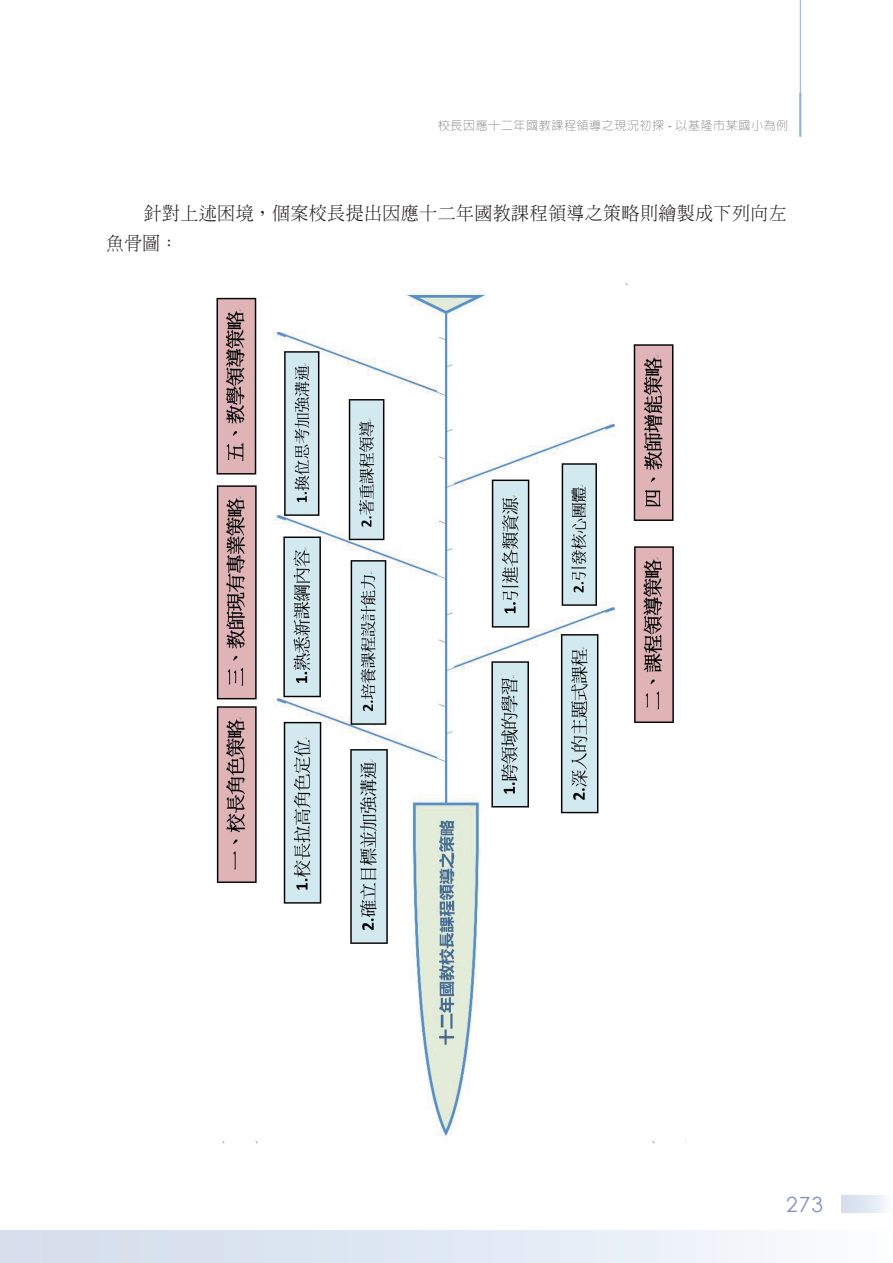
<style>
.page{position:relative;width:893px;height:1263px;background:#fff}
.page>*{position:absolute;margin:0;border:0;box-sizing:border-box;transform-origin:0 0}
.t1{font:21px "Century Gothic";color:#8491c8}
.t2{font:300 18px/30px "AR Ming B5";letter-spacing:.02em;color:#231f20}
.t3{font:300 12px "AR Hei B5";letter-spacing:.05em;color:#939598}
.s1{font-family:"Helvetica";font-weight:400}
</style>
<div class="page">
<div style="left:841px;top:1195px;width:52px;height:18px;background:linear-gradient(to right,#d0daeb,#f6fafd)"></div>
<div style="left:0;top:1230px;width:893px;height:33px;background:linear-gradient(to right,#d0dbeb,#f7fbfe)"></div>
<hr style="left:800px;top:0;width:1px;height:132px;background:#95b5de">
<hr style="left:799px;top:93px;width:2px;height:44px;background:#95b5de">
<img style="left:216px;top:283px;width:458px;height:861px">
<p class="t3" style="left:438px;top:120px;width:352px">校長因應十二年國教課程領導之現況初探 <span class="s1">-</span> 以基隆市某國小為例</p>
<p class="t2" style="left:106px;top:198px;width:682px;text-indent:37px">針對上述困境，個案校長提出因應十二年國教課程領導之策略則繪製成下列向左魚骨圖：</p>
<p class="t1" style="left:786px;top:1190px;width:39px">273</p>
</div>
